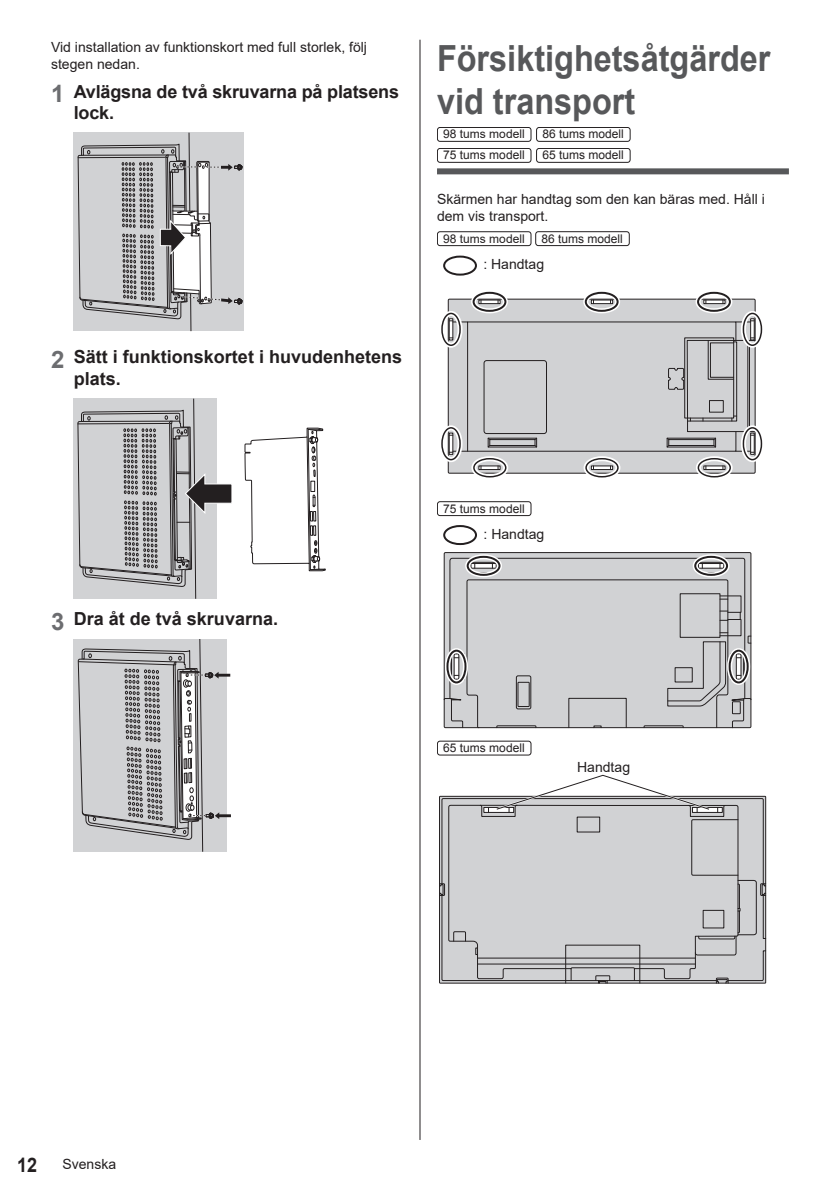
<style>
.page{position:relative;width:840px;height:1191px;background:#fff}
.page>*{position:absolute;margin:0;border:0;box-sizing:border-box;transform-origin:0 0}
.t1{font:700 36px/43.2px "Arial";color:#57585a;scale:.9 1}
.t2{font:700 20px "Arial";color:#231f20;scale:.9 1}
.t3{font:700 18px/21.6px "Arial";color:#231f20}
.t4{font:14px/16.8px "Arial";color:#231f20}
.t5{font:12px "Arial";color:#231f20}
.s1{font-size:24px;color:#6c6d70}
</style>
<div class="page">
<hr style="left:419px;top:40px;width:1px;height:1100px;background:#231f20">
<div style="left:74px;top:133px;width:170px;height:198px;background:#d1d2d4"></div>
<hr style="left:190px;top:293px;width:1px;height:38px;background:#231f20">
<svg style="left:78px;top:132px;width:164px;height:187px"></svg>
<div style="left:74px;top:398px;width:143px;height:201px;background:#d1d2d4"></div>
<svg style="left:77px;top:398px;width:155px;height:201px"></svg>
<svg style="left:244px;top:427px;width:82px;height:145px"></svg>
<div style="left:74px;top:639px;width:153px;height:212px;background:#d1d2d4"></div>
<svg style="left:78px;top:639px;width:153px;height:213px"></svg>
<div style="left:437px;top:168px;width:351px;height:6px;background:#57585a"></div>
<div style="left:437px;top:127px;width:94px;height:15px;border:1px solid #231f20;border-radius:3px"></div>
<div style="left:536px;top:127px;width:94px;height:15px;border:1px solid #231f20;border-radius:3px"></div>
<div style="left:437px;top:148px;width:94px;height:15px;border:1px solid #231f20;border-radius:3px"></div>
<div style="left:536px;top:148px;width:94px;height:15px;border:1px solid #231f20;border-radius:3px"></div>
<div style="left:437px;top:231px;width:94px;height:15px;border:1px solid #231f20;border-radius:3px"></div>
<div style="left:535px;top:231px;width:94px;height:15px;border:1px solid #231f20;border-radius:3px"></div>
<div style="left:448px;top:299px;width:306px;height:174px;background:#d1d2d4"></div>
<div style="left:703px;top:300px;width:21px;height:4px;border:1px solid #231f20"></div>
<div style="left:591px;top:300px;width:21px;height:4px;border:1px solid #231f20"></div>
<div style="left:478px;top:300px;width:22px;height:4px;border:1px solid #231f20"></div>
<div style="left:703px;top:466px;width:21px;height:4px;border:1px solid #231f20"></div>
<div style="left:591px;top:466px;width:21px;height:4px;border:1px solid #231f20"></div>
<div style="left:478px;top:466px;width:22px;height:4px;border:1px solid #231f20"></div>
<div style="left:449px;top:318px;width:4px;height:22px;border:1px solid #231f20"></div>
<div style="left:449px;top:433px;width:4px;height:21px;border:1px solid #231f20"></div>
<div style="left:750px;top:318px;width:4px;height:22px;border:1px solid #231f20"></div>
<div style="left:750px;top:433px;width:4px;height:21px;border:1px solid #231f20"></div>
<div style="left:447px;top:299px;width:308px;height:175px;border:1px solid #231f20"></div>
<svg style="left:449px;top:320px;width:306px;height:133px"></svg>
<div style="left:471px;top:290px;width:36px;height:23px;border:5px solid #fff;border-radius:50%"></div>
<div style="left:472px;top:292px;width:34px;height:20px;border:2px solid #231f20;border-radius:50%"></div>
<div style="left:441px;top:254px;width:37px;height:23px;border:5px solid #fff;border-radius:50%"></div>
<div style="left:443px;top:256px;width:33px;height:20px;border:2px solid #231f20;border-radius:50%"></div>
<div style="left:583px;top:290px;width:36px;height:23px;border:5px solid #fff;border-radius:50%"></div>
<div style="left:584px;top:292px;width:34px;height:20px;border:2px solid #231f20;border-radius:50%"></div>
<div style="left:695px;top:290px;width:37px;height:23px;border:5px solid #fff;border-radius:50%"></div>
<div style="left:696px;top:292px;width:34px;height:20px;border:2px solid #231f20;border-radius:50%"></div>
<div style="left:471px;top:456px;width:37px;height:23px;border:5px solid #fff;border-radius:50%"></div>
<div style="left:473px;top:458px;width:33px;height:19px;border:2px solid #231f20;border-radius:50%"></div>
<div style="left:583px;top:456px;width:37px;height:23px;border:5px solid #fff;border-radius:50%"></div>
<div style="left:585px;top:458px;width:33px;height:19px;border:2px solid #231f20;border-radius:50%"></div>
<div style="left:695px;top:456px;width:37px;height:23px;border:5px solid #fff;border-radius:50%"></div>
<div style="left:697px;top:458px;width:33px;height:19px;border:2px solid #231f20;border-radius:50%"></div>
<div style="left:439px;top:311px;width:23px;height:37px;border:5px solid #fff;border-radius:50%"></div>
<div style="left:441px;top:313px;width:19px;height:33px;border:2px solid #231f20;border-radius:50%"></div>
<div style="left:439px;top:425px;width:23px;height:37px;border:5px solid #fff;border-radius:50%"></div>
<div style="left:441px;top:427px;width:19px;height:33px;border:2px solid #231f20;border-radius:50%"></div>
<div style="left:740px;top:311px;width:23px;height:37px;border:5px solid #fff;border-radius:50%"></div>
<div style="left:742px;top:313px;width:19px;height:33px;border:2px solid #231f20;border-radius:50%"></div>
<div style="left:740px;top:425px;width:23px;height:37px;border:5px solid #fff;border-radius:50%"></div>
<div style="left:742px;top:427px;width:19px;height:33px;border:2px solid #231f20;border-radius:50%"></div>
<div style="left:437px;top:501px;width:94px;height:15px;border:1px solid #231f20;border-radius:3px"></div>
<svg style="left:444px;top:552px;width:306px;height:175px;background:#adadae"></svg>
<svg style="left:449px;top:558px;width:295px;height:21px;background:#c7c7c9"></svg>
<svg style="left:443px;top:579px;width:307px;height:149px;background:#c7c8ca"></svg>
<div style="left:465px;top:554px;width:36px;height:23px;border:5px solid #fff;border-radius:50%"></div>
<div style="left:466px;top:556px;width:34px;height:20px;border:2px solid #231f20;border-radius:50%"></div>
<div style="left:692px;top:554px;width:37px;height:23px;border:5px solid #fff;border-radius:50%"></div>
<div style="left:693px;top:556px;width:34px;height:20px;border:2px solid #231f20;border-radius:50%"></div>
<div style="left:726px;top:648px;width:23px;height:37px;border:5px solid #fff;border-radius:50%"></div>
<div style="left:728px;top:649px;width:20px;height:34px;border:2px solid #231f20;border-radius:50%"></div>
<div style="left:444px;top:648px;width:23px;height:37px;border:5px solid #fff;border-radius:50%"></div>
<div style="left:446px;top:649px;width:20px;height:34px;border:2px solid #231f20;border-radius:50%"></div>
<div style="left:441px;top:523px;width:37px;height:23px;border:5px solid #fff;border-radius:50%"></div>
<div style="left:443px;top:525px;width:33px;height:20px;border:2px solid #231f20;border-radius:50%"></div>
<div style="left:437px;top:740px;width:94px;height:15px;border:1px solid #231f20;border-radius:3px"></div>
<svg style="left:439px;top:774px;width:326px;height:209px;background:#cbcbcd"></svg>
<p class="t4" style="left:51px;top:38px;width:317px">Vid installation av funktionskort med full storlek, följ stegen nedan.</p>
<p class="t3" style="left:74px;top:81px;width:326px;text-indent:-23px"><span class="s1">1</span> Avlägsna de två skruvarna på platsens lock.</p>
<p class="t3" style="left:74px;top:346px;width:330px;text-indent:-23px"><span class="s1">2</span> Sätt i funktionskortet i huvudenhetens plats.</p>
<h1 class="t1" style="left:437px;top:37px;width:372px">Försiktighetsåtgärder vid transport</h1>
<p class="t5" style="left:443px;top:126px;width:83px">98 tums modell</p>
<p class="t5" style="left:542px;top:126px;width:83px">86 tums modell</p>
<p class="t5" style="left:443px;top:147px;width:83px">75 tums modell</p>
<p class="t5" style="left:542px;top:147px;width:83px">65 tums modell</p>
<p class="t4" style="left:437px;top:191px;width:329px">Skärmen har handtag som den kan bäras med. Håll i dem vis transport.</p>
<p class="t5" style="left:443px;top:230px;width:83px">98 tums modell</p>
<p class="t5" style="left:541px;top:230px;width:83px">86 tums modell</p>
<p class="t4" style="left:483px;top:256px;width:62px">: Handtag</p>
<p class="t3" style="left:51px;top:608px;width:228px"><span class="s1">3</span> Dra åt de två skruvarna.</p>
<p class="t5" style="left:443px;top:500px;width:83px">75 tums modell</p>
<p class="t4" style="left:483px;top:525px;width:62px">: Handtag</p>
<p class="t5" style="left:443px;top:739px;width:83px">65 tums modell</p>
<p class="t4" style="left:577px;top:758px;width:54px">Handtag</p>
<h2 class="t2" style="left:17px;top:1150px;width:24px">12</h2>
<p class="t4" style="left:62px;top:1155px;width:55px">Svenska</p>
</div>
